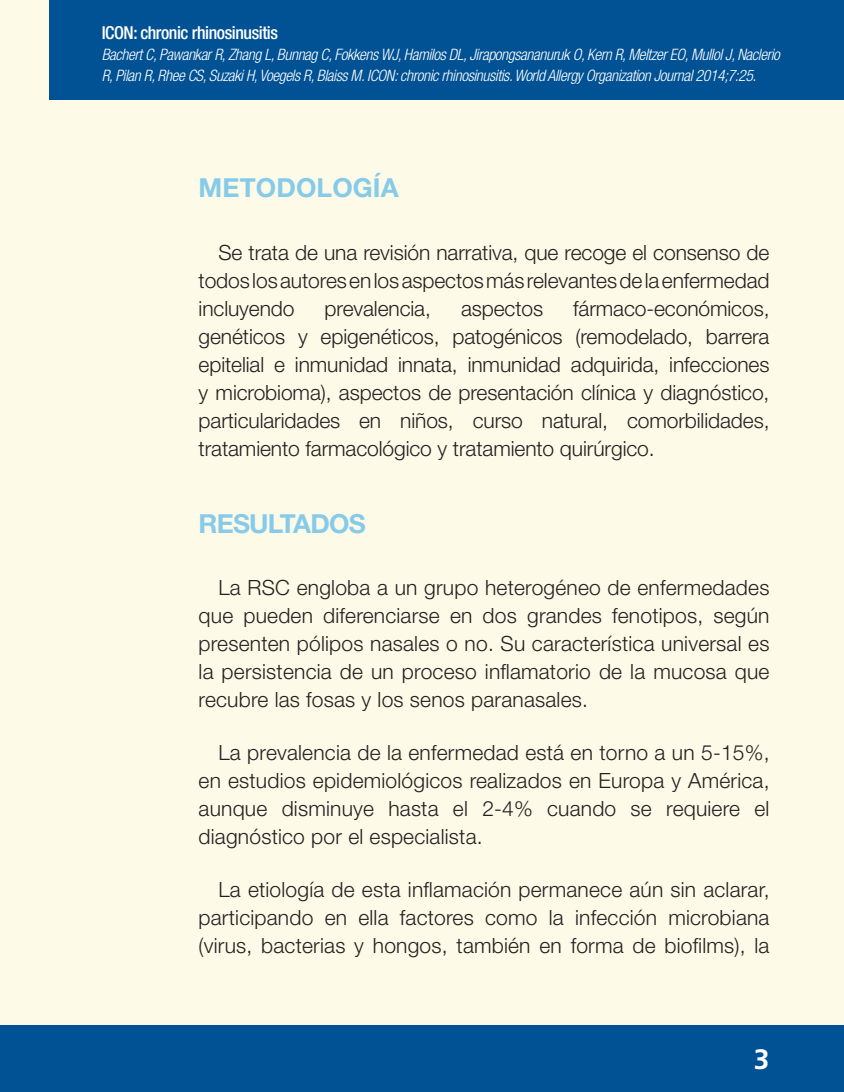
<style>
.page{position:relative;width:844px;height:1092px;background:#fff}
.page>*{position:absolute;margin:0;border:0;box-sizing:border-box;transform-origin:0 0}
.t1{font:700 28px "Frutiger LT Std";color:#fff}
.t2{font:700 26.25px "Helvetica Neue LT Std";letter-spacing:.005em;color:#86cbea}
.t3{font:700 26.25px "Helvetica Neue LT Std";letter-spacing:-.03em;color:#86cbea}
.t4{font:300 21px/28px "Helvetica Neue LT Std";letter-spacing:.01em;color:#231f20;text-align:justify}
.t5{font:500 condensed 17.85px "Helvetica Neue LT Std";letter-spacing:-.025em;color:#fff}
.t6{font:italic 300 condensed 15.75px/21px "Helvetica Neue LT Std";letter-spacing:-.025em;color:#fff}
</style>
<div class="page">
<div style="left:0;top:0;width:843px;height:1025px;background:#fefae8"></div>
<div style="left:49px;top:0;width:794px;height:99px;background:#015294"></div>
<div style="left:0;top:1025px;width:843px;height:66px;background:#015294"></div>
<p class="t5" style="left:102px;top:22px;width:178px">ICON: chronic rhinosinusitis</p>
<p class="t6" style="left:102px;top:45px;width:679px">Bachert C, Pawankar R, Zhang L, Bunnag C, Fokkens WJ, Hamilos DL, Jirapongsananuruk O, Kern R, Meltzer EO, Mullol J, Naclerio<br>R, Pilan R, Rhee CS, Suzaki H, Voegels R, Blaiss M. ICON: chronic rhinosinusitis. World Allergy Organization Journal 2014;7:25.</p>
<p class="t2" style="left:198px;top:172px;width:202px">METODOLOGÍA</p>
<p class="t4" style="left:198px;top:238px;width:572px;text-indent:20px">Se trata de una revisión narrativa, que recoge el consenso de todos los autores en los aspectos más relevantes de la enfermedad incluyendo</p>
<p class="t4" style="left:198px;top:294px;width:572px;text-indent:374px">fármaco-económicos, genéticos y epigenéticos, patogénicos (remodelado, barrera epitelial e inmunidad innata, inmunidad adquirida, infecciones y microbioma), aspectos de presentación clínica y diagnóstico, particularidades en niños, curso natural, comorbilidades, tratamiento farmacológico y tratamiento quirúrgico.</p>
<p class="t4" style="left:324px;top:294px;width:108px">prevalencia,</p>
<p class="t4" style="left:461px;top:294px;width:84px">aspectos</p>
<p class="t3" style="left:198px;top:507px;width:169px">RESULTADOS</p>
<p class="t4" style="left:198px;top:573px;width:572px;text-indent:20px">La RSC engloba a un grupo heterogéneo de enfermedades que pueden diferenciarse en dos grandes fenotipos, según presenten pólipos nasales o no. Su característica universal es la persistencia de un proceso inflamatorio de la mucosa que recubre las fosas y los senos paranasales.</p>
<p class="t4" style="left:198px;top:738px;width:572px;text-indent:20px">La prevalencia de la enfermedad está en torno a un 5-15%, en estudios epidemiológicos realizados en Europa y América, aunque disminuye hasta el 2-4% cuando se requiere el diagnóstico por el especialista.</p>
<p class="t4" style="left:198px;top:875px;width:572px;text-indent:20px">La etiología de esta inflamación permanece aún sin aclarar, participando en ella factores como la infección microbiana (virus, bacterias y hongos, también en forma de biofilms), la</p>
<h1 class="t1" style="left:753px;top:1042px;width:17px">3</h1>
</div>
